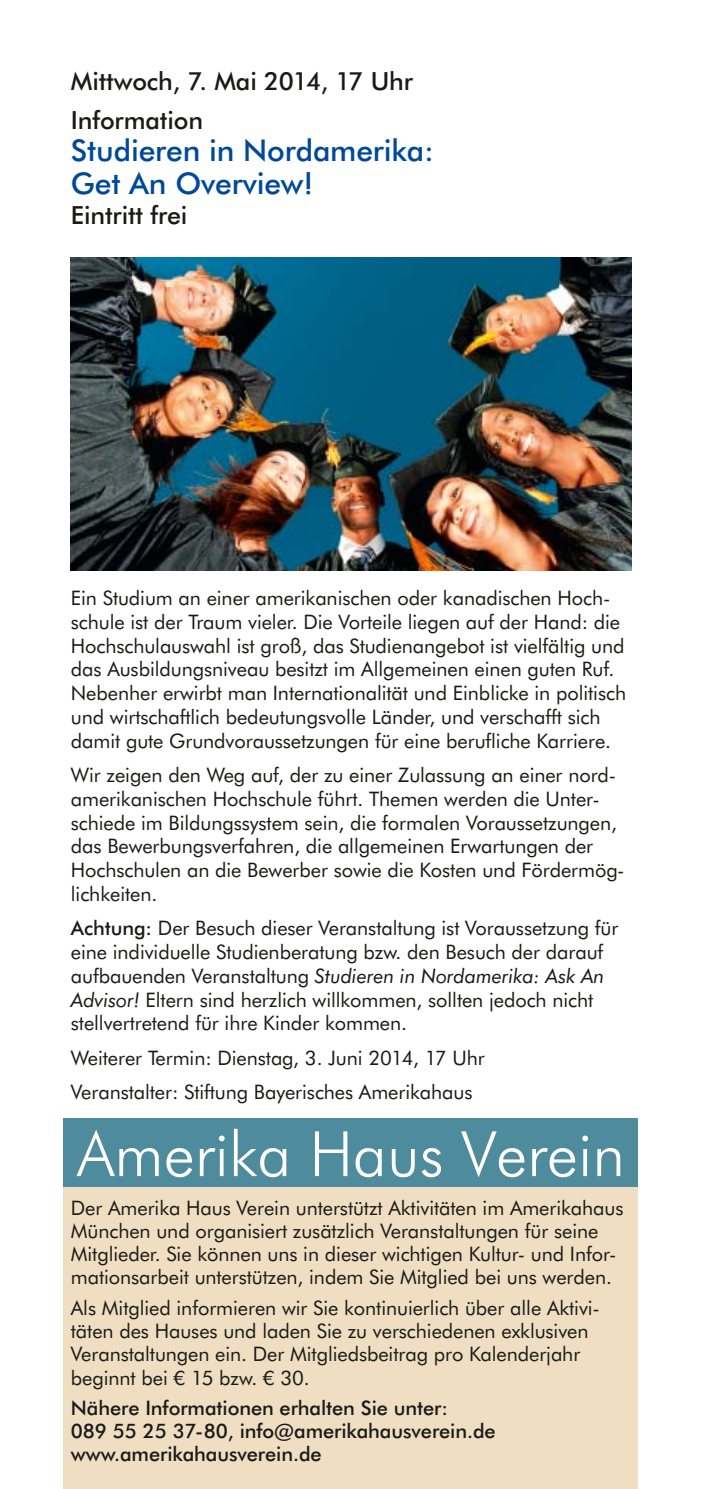
<style>
.page{position:relative;width:702px;height:1489px;background:#fff}
.page>*{position:absolute;margin:0;border:0;box-sizing:border-box;transform-origin:0 0}
.t1{font:300 62.5px "Futura BT";color:#fff}
.t2{font:500 30px/32.5px "Futura BT";letter-spacing:-.005em;color:#004999}
.t3{font:500 25px/38.8px "Futura BT";letter-spacing:-.005em;color:#1a1a18}
.t4{font:20px/23.8px "Futura BT";letter-spacing:-.005em;color:#1a1a18}
.t5{font:500 20px/23.2px "Futura BT";letter-spacing:-.005em;color:#1a1a18}
.s1{font-weight:500}
.s2{font-style:italic}
</style>
<div class="page">
<img style="left:71px;top:257px;width:560px;height:313px">
<div style="left:64px;top:1184px;width:574px;height:304px;background:#efdec1"></div>
<div style="left:64px;top:1117px;width:574px;height:69px;background:#4e8c9d"></div>
<p class="t3" style="left:71px;top:63px;width:343px">Mittwoch, 7. Mai 2014, 17 Uhr<br>Information</p>
<h2 class="t2" style="left:71px;top:136px;width:365px">Studieren in Nordamerika:<br>Get An Overview!</h2>
<p class="t3" style="left:71px;top:197px;width:118px">Eintritt frei</p>
<p class="t4" style="left:71px;top:587px;width:556px">Ein Studium an einer amerikanischen oder kanadischen Hoch&shy;schule ist der Traum vieler. Die Vorteile liegen auf der Hand: die Hochschulauswahl ist groß, das Studienangebot ist vielfältig und das Ausbildungsniveau besitzt im Allgemeinen einen guten Ruf.<br>Nebenher erwirbt man Internationalität und Einblicke in politisch und wirtschaftlich bedeutungsvolle Länder, und verschafft sich damit gute Grundvoraussetzungen für eine berufliche Karriere.</p>
<p class="t4" style="left:71px;top:764px;width:555px">Wir zeigen den Weg auf, der zu einer Zulassung an einer nord&shy;amerikanischen Hochschule führt. Themen werden die Unter&shy;schiede im Bildungssystem sein, die formalen Voraussetzungen, das Bewerbungsverfahren, die allgemeinen Erwartungen der Hochschulen an die Bewerber sowie die Kosten und Fördermög&shy;lichkeiten.</p>
<p class="t4" style="left:71px;top:917px;width:549px"><span class="s1">Achtung:</span> Der Besuch dieser Veranstaltung ist Voraussetzung für eine individuelle Studienberatung bzw. den Besuch der darauf aufbauenden Veranstaltung <span class="s2">Studieren in Nordamerika: Ask An Advisor!</span> Eltern sind herzlich willkommen, sollten jedoch nicht stellvertretend für ihre Kinder kommen.</p>
<p class="t4" style="left:71px;top:1041px;width:415px;line-height:34.5px">Weiterer Termin: Dienstag, 3. Juni 2014, 17 Uhr<br>Veranstalter: Stiftung Bayerisches Amerikahaus</p>
<h1 class="t1" style="left:77px;top:1123px;width:549px">Amerika Haus Verein</h1>
<p class="t4" style="left:71px;top:1196px;width:554px">Der Amerika Haus Verein unterstützt Aktivitäten im Amerikahaus München und organisiert zusätzlich Veranstaltungen für seine Mitglieder. Sie können uns in dieser wichtigen Kultur- und Infor&shy;mationsarbeit unterstützen, indem Sie Mitglied bei uns werden.</p>
<p class="t4" style="left:71px;top:1296px;width:530px">Als Mitglied informieren wir Sie kontinuierlich über alle Aktivi&shy;täten des Hauses und laden Sie zu verschiedenen exklusiven Veranstaltungen ein. Der Mitgliedsbeitrag pro Kalenderjahr beginnt bei € 15 bzw. € 30.</p>
<p class="t5" style="left:71px;top:1396px;width:426px">Nähere Informationen erhalten Sie unter:<br>089 55 25 37-80, info@amerikahausverein.de www.amerikahausverein.de</p>
</div>
